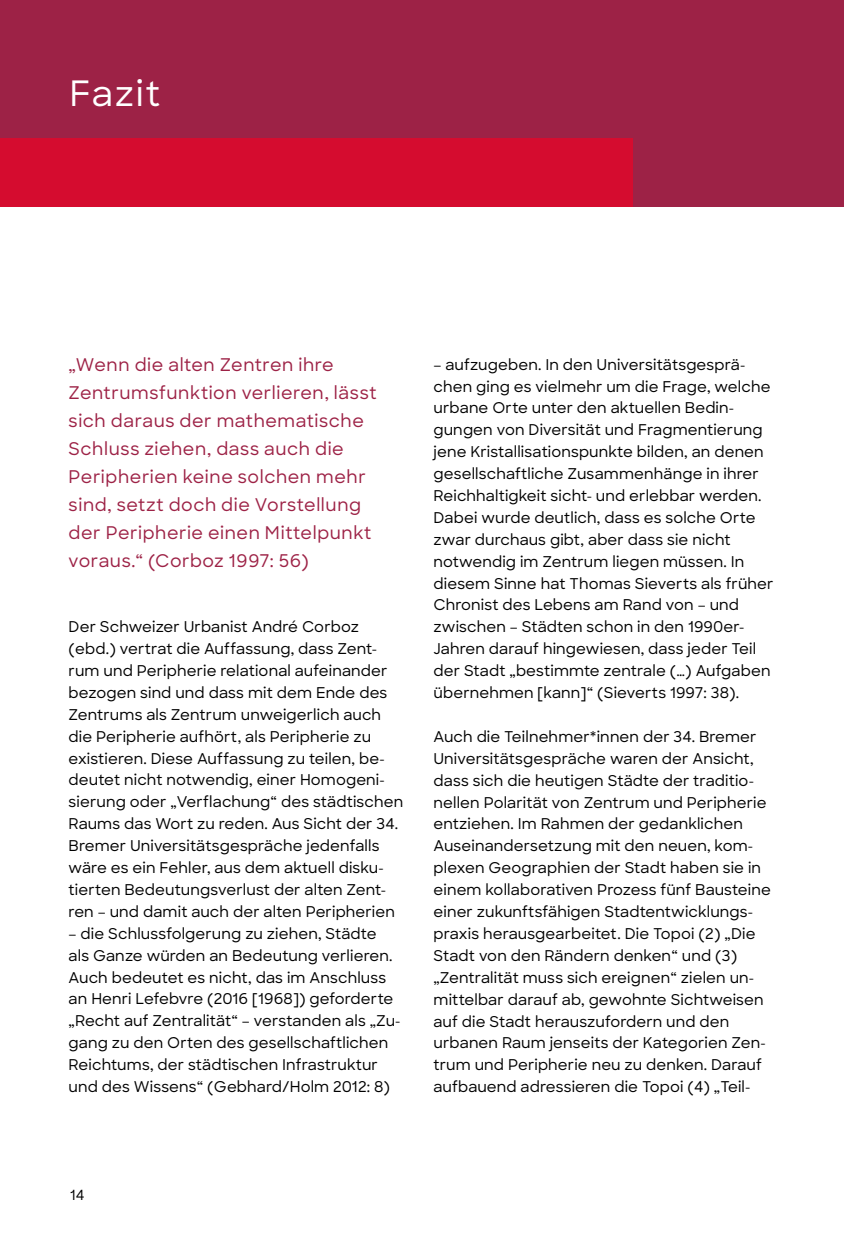
<style>
.page{position:relative;width:844px;height:1241px;background:#fff}
.page>*{position:absolute;margin:0;border:0;box-sizing:border-box;transform-origin:0 0}
.t1{font:500 35px "Sharp Sans";letter-spacing:.05em;color:#fff}
.t2{font:500 17.5px/28px "Sharp Sans";letter-spacing:.035em;color:#9d2246}
.t3{font:500 14.88px/21.9px "Sharp Sans";letter-spacing:.01em;color:#000}
.t4{font:500 14px "Sharp Sans";color:#000}
</style>
<div class="page">
<div style="left:0;top:0;width:843px;height:207px;background:#9d2246"></div>
<div style="left:0;top:138px;width:632px;height:69px;background:#d50c2f"></div>
<h1 class="t1" style="left:69px;top:67px;width:92px">Fazit</h1>
<p class="t2" style="left:69px;top:349px;width:309px">„Wenn die alten Zentren ihre<br>Zentrumsfunktion verlieren, lässt sich daraus der mathematische<br>Schluss ziehen, dass auch die<br>Peripherien keine solchen mehr sind, setzt doch die Vorstellung der Peripherie einen Mittelpunkt voraus.“ (Corboz 1997: 56)</p>
<p class="t3" style="left:69px;top:615px;width:336px">Der Schweizer Urbanist André Corboz (ebd.) vertrat die Auffassung, dass Zent&shy;rum und Peripherie relational aufeinander bezogen sind und dass mit dem Ende des Zentrums als Zentrum unweigerlich auch die Peripherie aufhört, als Peripherie zu existieren. Diese Auffassung zu teilen, be&shy;deutet nicht notwendig, einer Homogeni&shy;sierung oder „Verflachung“ des städtischen Raums das Wort zu reden. Aus Sicht der 34.<br>Bremer Universitätsgespräche jedenfalls wäre es ein Fehler, aus dem aktuell disku&shy;tierten Bedeutungsverlust der alten Zent&shy;ren – und damit auch der alten Peripherien</p>
<p class="t3" style="left:69px;top:921px;width:333px">– die Schlussfolgerung zu ziehen, Städte als Ganze würden an Bedeutung verlieren.<br>Auch bedeutet es nicht, das im Anschluss an Henri Lefebvre (2016 [1968]) geforderte „Recht auf Zentralität“ – verstanden als „Zu&shy;gang zu den Orten des gesellschaftlichen Reichtums, der städtischen Infrastruktur und des Wissens“ (Gebhard/Holm 2012: 8)</p>
<p class="t3" style="left:433px;top:352px;width:341px">– aufzugeben. In den Universitätsgesprä&shy;chen ging es vielmehr um die Frage, welche urbane Orte unter den aktuellen Bedin&shy;gungen von Diversität und Fragmentierung jene Kristallisationspunkte bilden, an denen gesellschaftliche Zusammenhänge in ihrer Reichhaltigkeit sicht- und erlebbar werden.<br>Dabei wurde deutlich, dass es solche Orte zwar durchaus gibt, aber dass sie nicht notwendig im Zentrum liegen müssen. In diesem Sinne hat Thomas Sieverts als früher Chronist des Lebens am Rand von – und zwischen – Städten schon in den 1990er-Jahren darauf hingewiesen, dass jeder Teil der Stadt „bestimmte zentrale (…) Aufgaben übernehmen [kann]“ (Sieverts 1997: 38).</p>
<p class="t3" style="left:433px;top:724px;width:339px">Auch die Teilnehmer*innen der 34. Bremer Universitätsgespräche waren der Ansicht, dass sich die heutigen Städte der traditio&shy;nellen Polarität von Zentrum und Peripherie entziehen. Im Rahmen der gedanklichen Auseinandersetzung mit den neuen, kom&shy;plexen Geographien der Stadt haben sie in einem kollaborativen Prozess fünf Bausteine einer zukunftsfähigen Stadtentwicklungs&shy;praxis herausgearbeitet. Die Topoi (2) „Die Stadt von den Rändern denken“ und (3) „Zentralität muss sich ereignen“ zielen un&shy;mittelbar darauf ab, gewohnte Sichtweisen auf die Stadt herauszufordern und den urbanen Raum jenseits der Kategorien Zen&shy;trum und Peripherie neu zu denken. Darauf aufbauend adressieren die Topoi (4) „Teil-</p>
<p class="t4" style="left:70px;top:1184px;width:16px">14</p>
</div>
